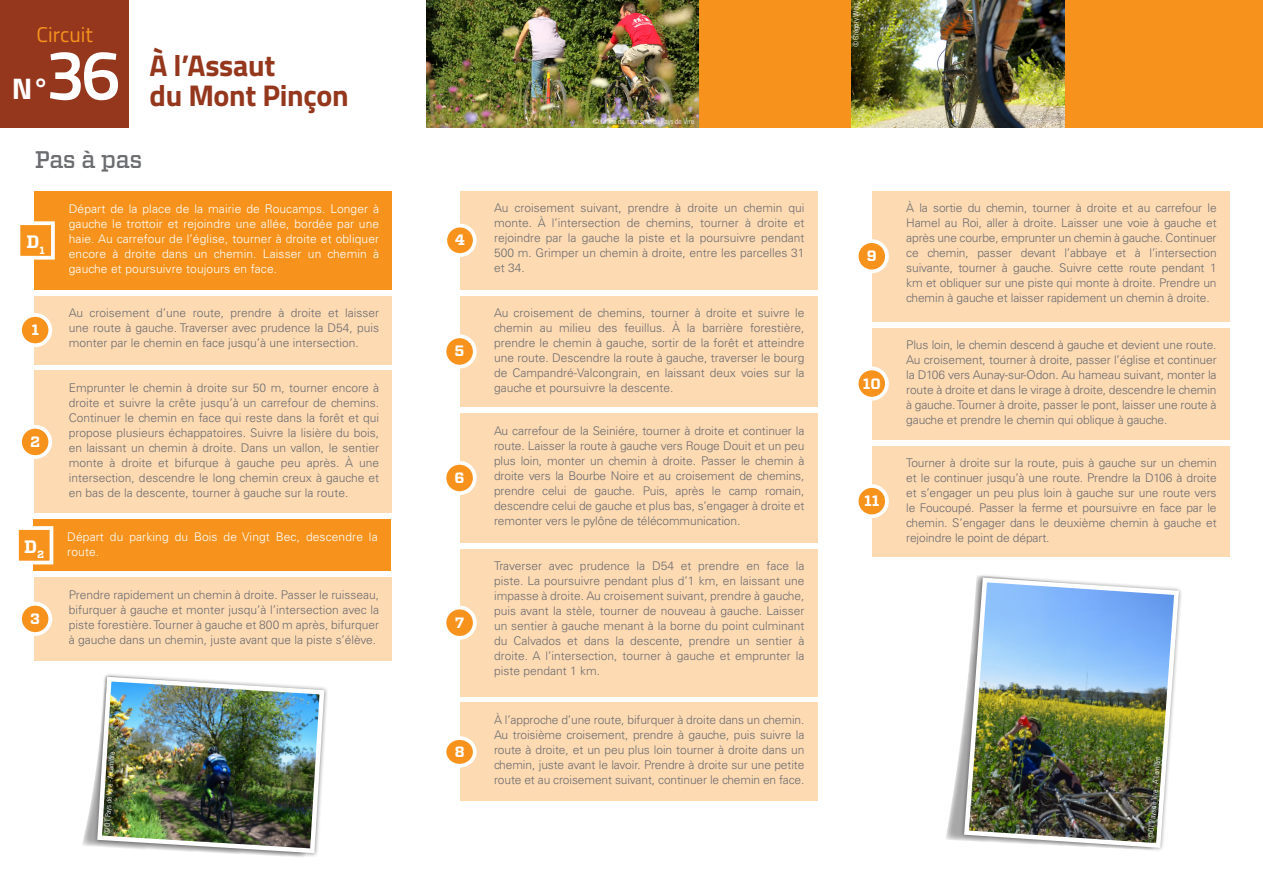
<style>
.page{position:relative;width:1263px;height:893px;background:#fff}
.page>*{position:absolute;margin:0;border:0;box-sizing:border-box;transform-origin:0 0}
.t1{font:600 70.5px "Titillium";color:#fff}
.t2{font:700 30px "Titillium";letter-spacing:-.01em;color:#94371d}
.t3{font:700 29.85px "Titillium";color:#fff}
.t4{font:500 24px "Vitesse";letter-spacing:-.02em;color:#6c6d70}
.t5{font:21.3px "Titillium";color:#f7931d}
.t6{font:700 18px "Vitesse";color:#fff}
.t7{font:700 15px "Vitesse";color:#fff}
.t8{font:300 12px/15px "Univers LT Std";color:#6c6d70;text-align:justify}
.t9{font:300 12px/15px "Univers LT Std";letter-spacing:.01em;color:#fff;text-align:justify}
.t10{font:300 condensed 7.5px "Univers LT Std";color:#fff}
</style>
<div class="page">
<div style="left:35px;top:191px;width:357px;height:99px;background:#f7931d"></div>
<div style="left:35px;top:296px;width:357px;height:68px;background:#fedab3"></div>
<div style="left:35px;top:371px;width:357px;height:142px;background:#fedab3"></div>
<div style="left:460px;top:191px;width:357px;height:99px;background:#fedab3"></div>
<div style="left:460px;top:296px;width:357px;height:111px;background:#fedab3"></div>
<svg style="left:20px;top:219px;width:35px;height:42px"></svg>
<div style="left:20px;top:315px;width:30px;height:30px;background:#f7931d;border-radius:50%"></div>
<div style="left:18px;top:313px;width:34px;height:34px;border:4px solid #fff;border-radius:50%"></div>
<div style="left:20px;top:427px;width:30px;height:30px;background:#f7931d;border-radius:50%"></div>
<div style="left:18px;top:425px;width:34px;height:34px;border:4px solid #fff;border-radius:50%"></div>
<div style="left:445px;top:226px;width:30px;height:29px;background:#f7931d;border-radius:50%"></div>
<div style="left:443px;top:224px;width:34px;height:33px;border:4px solid #fff;border-radius:50%"></div>
<div style="left:444px;top:336px;width:31px;height:31px;background:#f7931d;border-radius:50%"></div>
<div style="left:443px;top:334px;width:34px;height:34px;border:4px solid #fff;border-radius:50%"></div>
<img style="left:82px;top:674px;width:245px;height:183px">
<svg style="left:946px;top:748px;width:14px;height:93px"></svg>
<div style="left:960px;top:573px;width:223px;height:279px;background:#231f20;opacity:.5"></div>
<img style="left:962px;top:575px;width:219px;height:275px">
<div style="left:35px;top:577px;width:357px;height:83px;background:#fedab3"></div>
<div style="left:20px;top:604px;width:30px;height:30px;background:#f7931d;border-radius:50%"></div>
<div style="left:18px;top:602px;width:34px;height:34px;border:4px solid #fff;border-radius:50%"></div>
<div style="left:427px;top:0;width:836px;height:128px;background:#f7931d"></div>
<img style="left:426px;top:0;width:272px;height:128px">
<img style="left:851px;top:0;width:214px;height:128px">
<div style="left:0;top:0;width:128px;height:128px;background:#94371d"></div>
<div style="left:460px;top:413px;width:357px;height:130px;background:#fedab3"></div>
<div style="left:444px;top:463px;width:31px;height:30px;background:#f7931d;border-radius:50%"></div>
<div style="left:443px;top:461px;width:34px;height:34px;border:4px solid #fff;border-radius:50%"></div>
<div style="left:460px;top:703px;width:357px;height:98px;background:#fedab3"></div>
<div style="left:444px;top:738px;width:31px;height:28px;background:#f7931d;border-radius:50%"></div>
<div style="left:443px;top:736px;width:34px;height:32px;border:4px solid #fff;border-radius:50%"></div>
<div style="left:872px;top:191px;width:357px;height:130px;background:#fedab3"></div>
<div style="left:857px;top:241px;width:30px;height:30px;background:#f7931d;border-radius:50%"></div>
<div style="left:855px;top:239px;width:34px;height:34px;border:4px solid #fff;border-radius:50%"></div>
<div style="left:872px;top:328px;width:357px;height:111px;background:#fedab3"></div>
<div style="left:857px;top:368px;width:30px;height:31px;background:#f7931d;border-radius:50%"></div>
<div style="left:855px;top:367px;width:34px;height:34px;border:4px solid #fff;border-radius:50%"></div>
<div style="left:872px;top:446px;width:357px;height:111px;background:#fedab3"></div>
<div style="left:857px;top:486px;width:30px;height:30px;background:#f7931d;border-radius:50%"></div>
<div style="left:855px;top:484px;width:34px;height:34px;border:4px solid #fff;border-radius:50%"></div>
<div style="left:33px;top:520px;width:357px;height:51px;background:#f7931d"></div>
<svg style="left:18px;top:526px;width:36px;height:39px"></svg>
<div style="left:460px;top:549px;width:357px;height:147px;background:#fedab3"></div>
<div style="left:444px;top:608px;width:31px;height:30px;background:#f7931d;border-radius:50%"></div>
<div style="left:443px;top:606px;width:34px;height:34px;border:4px solid #fff;border-radius:50%"></div>
<p class="t5" style="left:37px;top:19px;width:58px">Circuit</p>
<p class="t1" style="left:46px;top:22px;width:76px">36</p>
<p class="t3" style="left:12px;top:66px;width:39px">N°</p>
<p class="t2" style="left:150px;top:43px;width:127px">À l’Assaut</p>
<p class="t2" style="left:150px;top:73px;width:201px">du Mont Pinçon</p>
<p class="t4" style="left:35px;top:144px;width:109px">Pas à pas</p>
<p class="t6" style="left:26px;top:229px;width:20px">D<sub>1</sub></p>
<p class="t7" style="left:31px;top:320px;width:9px">1</p>
<p class="t7" style="left:30px;top:432px;width:12px">2</p>
<p class="t9" style="left:69px;top:201px;width:312px">Départ de la place de la mairie de Roucamps. Longer à gauche le trottoir et rejoindre une allée, bordée par une haie. Au carrefour de l’église, tourner à droite et obliquer encore à droite dans un chemin. Laisser un chemin à gauche et poursuivre toujours en face.</p>
<p class="t8" style="left:69px;top:306px;width:312px">Au croisement d’une route, prendre à droite et laisser une route à gauche. Traverser avec prudence la D54, puis monter par le chemin en face jusqu’à une intersection.</p>
<p class="t8" style="left:69px;top:380px;width:312px">Emprunter le chemin à droite sur 50 m, tourner encore à droite et suivre la crête jusqu’à un carrefour de chemins.<br>Continuer le chemin en face qui reste dans la forêt et qui propose plusieurs échappatoires. Suivre la lisière du bois, en laissant un chemin à droite. Dans un vallon, le sentier monte à droite et bifurque à gauche peu après. À une intersection, descendre le long chemin creux à gauche et en bas de la descente, tourner à gauche sur la route.</p>
<p class="t9" style="left:67px;top:529px;width:312px">Départ du parking du Bois de Vingt Bec, descendre la</p>
<p class="t6" style="left:24px;top:534px;width:22px">D<sub>2</sub></p>
<p class="t9" style="left:67px;top:544px;width:33px">route.</p>
<p class="t7" style="left:30px;top:609px;width:11px">3</p>
<p class="t8" style="left:69px;top:587px;width:312px">Prendre rapidement un chemin à droite. Passer le ruisseau, bifurquer à gauche et monter jusqu’à l’intersection avec la piste forestière. Tourner à gauche et 800 m après, bifurquer à gauche dans un chemin, juste avant que la piste s’élève.</p>
<p class="t10" style="left:593px;top:117px;width:103px">© Office de Tourisme du Pays de Vire</p>
<p class="t7" style="left:455px;top:230px;width:12px">4</p>
<p class="t7" style="left:455px;top:341px;width:11px">5</p>
<p class="t7" style="left:455px;top:468px;width:12px">6</p>
<p class="t7" style="left:455px;top:612px;width:11px">7</p>
<p class="t8" style="left:494px;top:201px;width:312px">Au croisement suivant, prendre à droite un chemin qui monte. À l’intersection de chemins, tourner à droite et rejoindre par la gauche la piste et la poursuivre pendant 500 m. Grimper un chemin à droite, entre les parcelles 31 et 34.</p>
<p class="t8" style="left:494px;top:306px;width:312px">Au croisement de chemins, tourner à droite et suivre le chemin au milieu des feuillus. À la barrière forestière, prendre le chemin à gauche, sortir de la forêt et atteindre une route. Descendre la route à gauche, traverser le bourg de Campandré-Valcongrain, en laissant deux voies sur la gauche et poursuivre la descente.</p>
<p class="t8" style="left:494px;top:423px;width:312px">Au carrefour de la Seiniére, tourner à droite et continuer la route. Laisser la route à gauche vers Rouge Douit et un peu plus loin, monter un chemin à droite. Passer le chemin à droite vers la Bourbe Noire et au croisement de chemins, prendre celui de gauche. Puis, après le camp romain, descendre celui de gauche et plus bas, s’engager à droite et remonter vers le pylône de télécommunication.</p>
<p class="t8" style="left:494px;top:559px;width:312px">Traverser avec prudence la D54 et prendre en face la piste. La poursuivre pendant plus d’1 km, en laissant une impasse à droite. Au croisement suivant, prendre à gauche, puis avant la stèle, tourner de nouveau à gauche. Laisser un sentier à gauche menant à la borne du point culminant du Calvados et dans la descente, prendre un sentier à droite. A l’intersection, tourner à gauche et emprunter la piste pendant 1 km.</p>
<p class="t10" style="left:851px;top:47px;width:45px;rotate:-90deg">© Grégory Wait</p>
<p class="t7" style="left:867px;top:246px;width:11px">9</p>
<p class="t7" style="left:863px;top:373px;width:20px">10</p>
<p class="t7" style="left:864px;top:491px;width:17px">11</p>
<p class="t8" style="left:906px;top:201px;width:312px">À la sortie du chemin, tourner à droite et au carrefour le Hamel au Roi, aller à droite. Laisser une voie à gauche et après une courbe, emprunter un chemin à gauche. Continuer ce chemin, passer devant l’abbaye et à l’intersection suivante, tourner à gauche. Suivre cette route pendant 1 km et obliquer sur une piste qui monte à droite. Prendre un chemin à gauche et laisser rapidement un chemin à droite.</p>
<p class="t8" style="left:906px;top:338px;width:312px">Plus loin, le chemin descend à gauche et devient une route.<br>Au croisement, tourner à droite, passer l’église et continuer la D106 vers Aunay-sur-Odon. Au hameau suivant, monter la route à droite et dans le virage à droite, descendre le chemin à gauche. Tourner à droite, passer le pont, laisser une route à gauche et prendre le chemin qui oblique à gauche.</p>
<p class="t8" style="left:906px;top:455px;width:312px">Tourner à droite sur la route, puis à gauche sur un chemin et le continuer jusqu’à une route. Prendre la D106 à droite et s’engager un peu plus loin à gauche sur une route vers le Foucoupé. Passer la ferme et poursuivre en face par le chemin. S’engager dans le deuxième chemin à gauche et rejoindre le point de départ.</p>
<p class="t8" style="left:494px;top:712px;width:312px">À l’approche d’une route, bifurquer à droite dans un chemin.<br>Au troisième croisement, prendre à gauche, puis suivre la route à droite, et un peu plus loin tourner à droite dans un chemin, juste avant le lavoir. Prendre à droite sur une petite route et au croisement suivant, continuer le chemin en face.</p>
<p class="t7" style="left:455px;top:742px;width:11px">8</p>
<p class="t10" style="left:103px;top:834px;width:85px;rotate:-87deg">© OT Pays de Vire - A.Lemière</p>
<p class="t10" style="left:1146px;top:839px;width:85px;rotate:-85deg">© OT Pays de Vire - A.Lemière</p>
</div>
